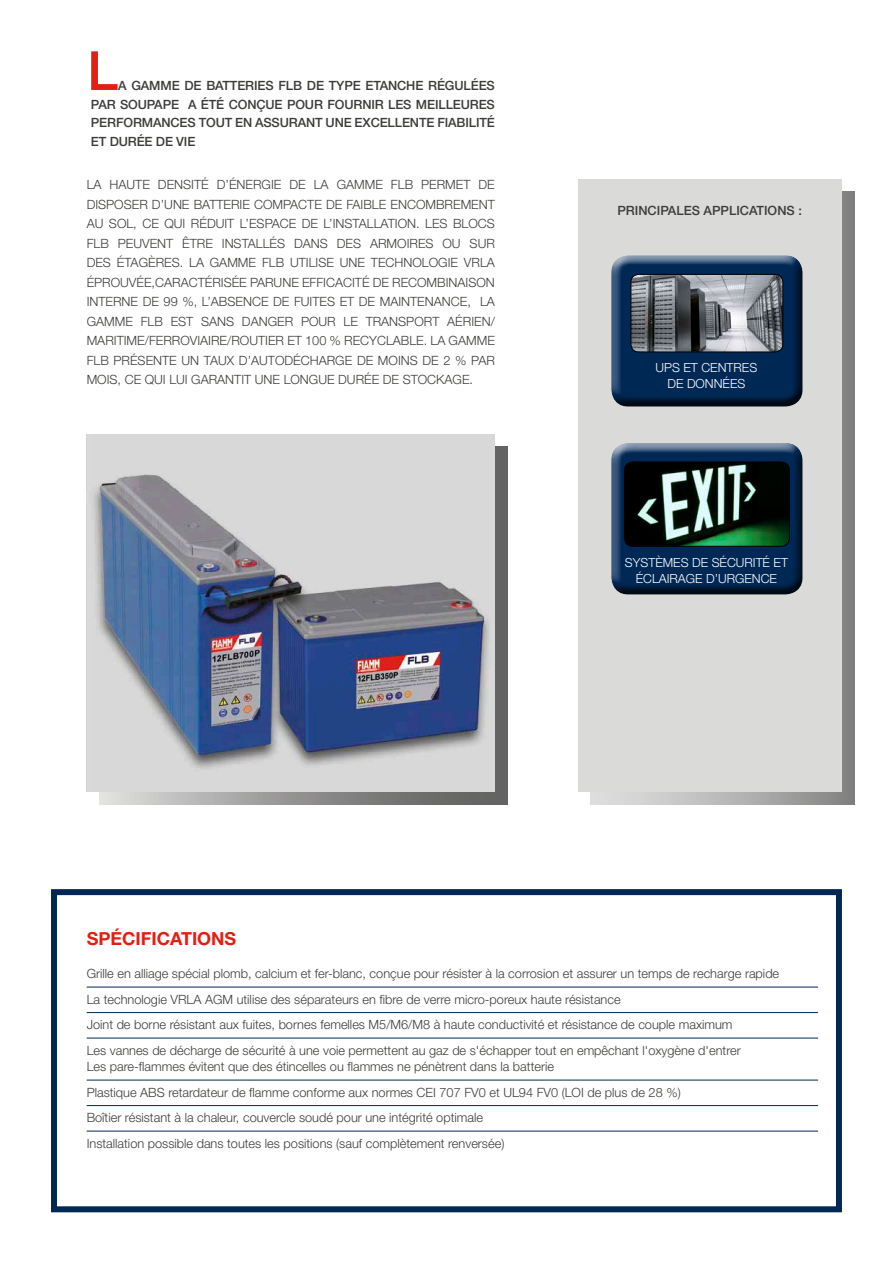
<style>
.page{position:relative;width:893px;height:1263px;background:#fff}
.page>*{position:absolute;margin:0;border:0;box-sizing:border-box;transform-origin:0 0}
.t1{font:500 54px "Helvetica Neue LT Std";color:#e31f13}
.t2{font:700 18px "Helvetica Neue LT Std";color:#e31f13}
.t3{font:300 12.75px/19.5px "Helvetica Neue LT Std";color:#3c3c3a}
.t4{font:500 12.75px/18.8px "Helvetica Neue LT Std";letter-spacing:-.01em;color:#3c3c3a;text-align:justify}
.t5{font:300 12.6px/16.4px "Helvetica Neue LT Std";color:#fff;text-align:center}
</style>
<div class="page">
<div style="left:51px;top:889px;width:791px;height:323px;border:6px solid #002855"></div>
<svg style="left:591px;top:192px;width:263px;height:612px;background:#969696"></svg>
<div style="left:578px;top:179px;width:263px;height:612px;background:#dadad9"></div>
<svg style="left:99px;top:447px;width:409px;height:357px;background:#818181"></svg>
<img style="left:87px;top:434px;width:408px;height:357px">
<hr style="left:87px;top:987px;width:731px;height:1px;background:#002855">
<hr style="left:87px;top:1012px;width:731px;height:1px;background:#002855">
<hr style="left:87px;top:1038px;width:731px;height:1px;background:#002855">
<hr style="left:87px;top:1080px;width:731px;height:1px;background:#002855">
<hr style="left:87px;top:1105px;width:731px;height:1px;background:#002855">
<hr style="left:87px;top:1131px;width:731px;height:1px;background:#002855">
<div style="left:606px;top:247px;width:198px;height:155px;background:#fff;opacity:.75"></div>
<div style="left:606px;top:258px;width:198px;height:159px;background:#000;opacity:.75"></div>
<img style="left:631px;top:274px;width:152px;height:78px">
<div style="left:631px;top:274px;width:152px;height:78px;border:1px solid #000;border-radius:8px"></div>
<div style="left:606px;top:435px;width:201px;height:155px;background:#fff;opacity:.75"></div>
<div style="left:606px;top:445px;width:201px;height:160px;background:#000;opacity:.75"></div>
<img style="left:624px;top:462px;width:165px;height:84px">
<div style="left:624px;top:462px;width:166px;height:85px;border:1px solid #000;border-radius:9px"></div>
<h1 class="t1" style="left:87px;top:39px;width:32px">L</h1>
<p class="t4" style="left:91px;top:76px;width:405px;text-indent:27px">A GAMME DE BATTERIES FLB DE TYPE ETANCHE RÉGULÉES PAR SOUPAPE A ÉTÉ CONÇUE POUR FOURNIR LES MEILLEURES PERFORMANCES TOUT EN ASSURANT UNE EXCELLENTE FIABILITÉ ET DURÉE DE VIE</p>
<p class="t3" style="left:87px;top:175px;width:410px;text-align:justify">LA HAUTE DENSITÉ D’ÉNERGIE DE LA GAMME FLB PERMET DE DISPOSER D’UNE BATTERIE COMPACTE DE FAIBLE ENCOMBREMENT AU SOL, CE QUI RÉDUIT L’ESPACE DE L’INSTALLATION. LES BLOCS FLB PEUVENT ÊTRE INSTALLÉS DANS DES ARMOIRES OU SUR DES ÉTAGÈRES. LA GAMME FLB UTILISE UNE TECHNOLOGIE VRLA ÉPROUVÉE,CARACTÉRISÉE PARUNE EFFICACITÉ DE RECOMBINAISON INTERNE DE 99 %, L’ABSENCE DE FUITES ET DE MAINTENANCE, LA GAMME FLB EST SANS DANGER POUR LE TRANSPORT AÉRIEN/ MARITIME/FERROVIAIRE/ROUTIER ET 100 % RECYCLABLE. LA GAMME FLB PRÉSENTE UN TAUX D’AUTODÉCHARGE DE MOINS DE 2 % PAR MOIS, CE QUI LUI GARANTIT UNE LONGUE DURÉE DE STOCKAGE.</p>
<p class="t4" style="left:617px;top:201px;width:186px">PRINCIPALES APPLICATIONS :</p>
<p class="t5" style="left:656px;top:359px;width:103px">UPS ET CENTRES<br>DE DONNÉES</p>
<p class="t5" style="left:625px;top:554px;width:165px;line-height:15.8px">SYSTÈMES DE SÉCURITÉ ET<br>ÉCLAIRAGE D’URGENCE</p>
<h2 class="t2" style="left:87px;top:928px;width:151px">SPÉCIFICATIONS</h2>
<p class="t3" style="left:87px;top:961px;width:694px;line-height:25.5px">Grille en alliage spécial plomb, calcium et fer-blanc, conçue pour résister à la corrosion et assurer un temps de recharge rapide La technologie VRLA AGM utilise des séparateurs en fibre de verre micro-poreux haute résistance<br>Joint de borne résistant aux fuites, bornes femelles M5/M6/M8 à haute conductivité et résistance de couple maximum<br>Les vannes de décharge de sécurité à une voie permettent au gaz de s'échapper tout en empêchant l'oxygène d'entrer</p>
<p class="t3" style="left:87px;top:1054px;width:596px;line-height:25.5px">Les pare-flammes évitent que des étincelles ou flammes ne pénètrent dans la batterie<br>Plastique ABS retardateur de flamme conforme aux normes CEI 707 FV0 et UL94 FV0 (LOI de plus de 28 %)<br>Boîtier résistant à la chaleur, couvercle soudé pour une intégrité optimale<br>Installation possible dans toutes les positions (sauf complètement renversée)</p>
</div>
